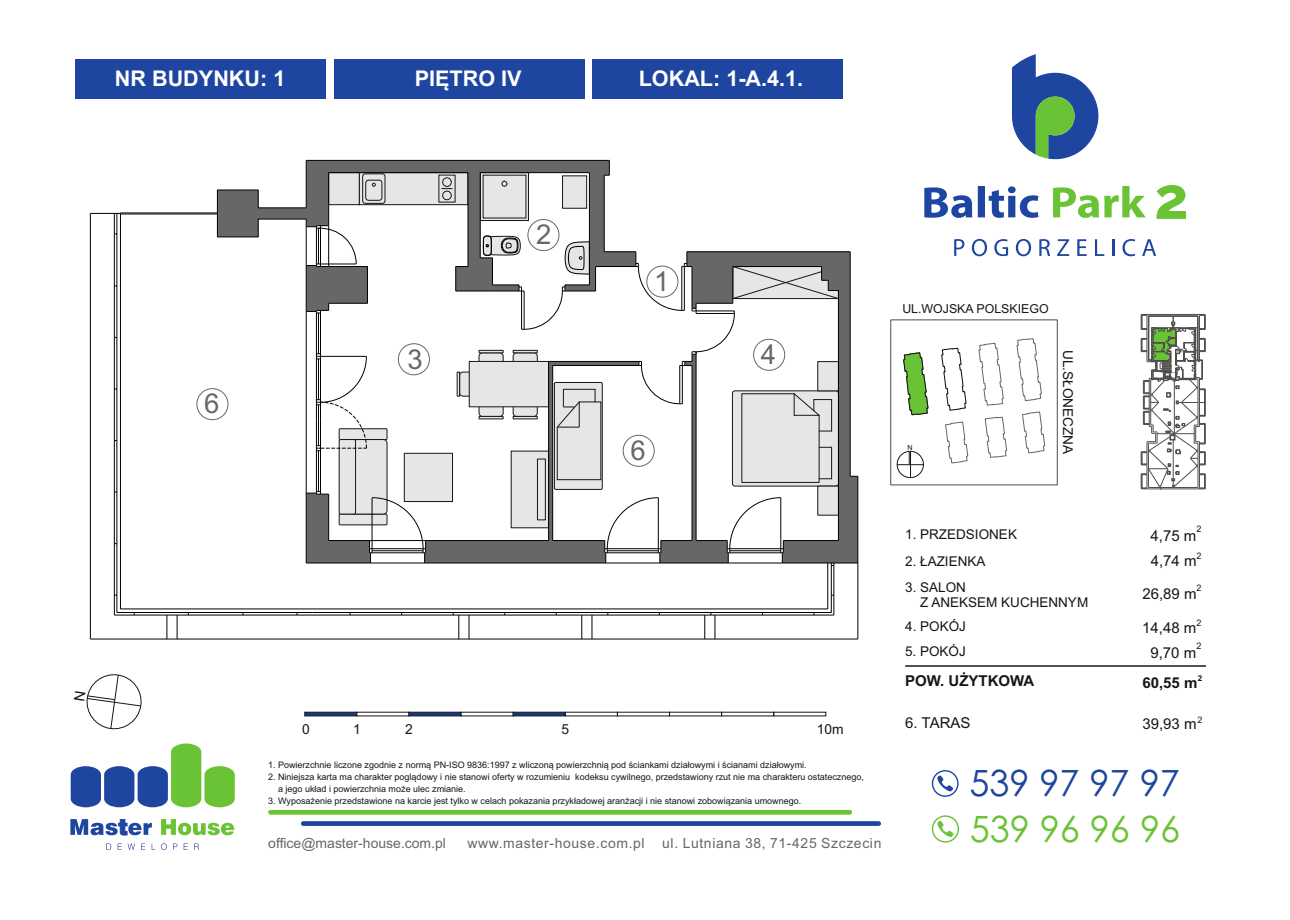
<style>
.page{position:relative;width:1290px;height:920px;background:#fff}
.page>*{position:absolute;margin:0;border:0;box-sizing:border-box;transform-origin:0 0}
.t1{font:36.15px "Century Gothic";color:#1e46a1}
.t2{font:36.15px "Century Gothic";color:#6ac334}
.t3{font:27.45px "Arial";color:#676767}
.t4{font:700 21.6px "Arial";color:#fff}
.t5{font:15px/25.2px "Arial";color:#151616}
.t6{font:700 15px "Arial";color:#151616}
.t7{font:13.95px "Arial";letter-spacing:.045em;color:#676767}
.t8{font:13.95px "Arial";color:#676767}
.t9{font:13.8px "Arial";color:#151616}
.t10{font:13.65px "Arial";color:#151616}
.t11{font:13.5px/15.1px "Arial";color:#151616}
.t12{font:12.3px "Arial";color:#151616}
.t13{font:9px/12px "Arial";color:#151616}
.t14{font:700 8.1px "Arial";color:#151616}
.t15{font:7.05px "Arial";color:#151616}
</style>
<div class="page">
<svg style="left:70px;top:819px;width:82px;height:16px"></svg>
<svg style="left:161px;top:819px;width:73px;height:16px"></svg>
<svg style="left:106px;top:843px;width:5px;height:7px"></svg>
<svg style="left:118px;top:843px;width:4px;height:7px"></svg>
<svg style="left:128px;top:843px;width:7px;height:7px"></svg>
<svg style="left:141px;top:843px;width:4px;height:7px"></svg>
<svg style="left:161px;top:843px;width:6px;height:7px"></svg>
<svg style="left:173px;top:843px;width:4px;height:7px"></svg>
<svg style="left:184px;top:843px;width:4px;height:7px"></svg>
<svg style="left:194px;top:843px;width:5px;height:7px"></svg>
<svg style="left:71px;top:743px;width:164px;height:64px"></svg>
<div style="left:75px;top:59px;width:251px;height:39px;background:#1e46a1"></div>
<svg style="left:1012px;top:54px;width:86px;height:105px"></svg>
<svg style="left:954px;top:239px;width:10px;height:17px"></svg>
<svg style="left:972px;top:239px;width:15px;height:17px"></svg>
<svg style="left:994px;top:239px;width:14px;height:17px"></svg>
<svg style="left:1016px;top:239px;width:15px;height:17px"></svg>
<svg style="left:1039px;top:239px;width:11px;height:17px"></svg>
<svg style="left:1057px;top:239px;width:12px;height:17px"></svg>
<svg style="left:1077px;top:239px;width:10px;height:17px"></svg>
<svg style="left:1095px;top:239px;width:9px;height:17px"></svg>
<svg style="left:1112px;top:239px;width:2px;height:17px"></svg>
<svg style="left:1122px;top:239px;width:13px;height:17px"></svg>
<svg style="left:1142px;top:239px;width:14px;height:17px"></svg>
<svg style="left:924px;top:186px;width:114px;height:32px"></svg>
<svg style="left:1053px;top:186px;width:93px;height:32px"></svg>
<svg style="left:1156px;top:185px;width:30px;height:34px"></svg>
<div style="left:268px;top:810px;width:584px;height:4px;background:#6ac334;border:1px solid #6ac334;border-radius:2px"></div>
<svg style="left:301px;top:821px;width:580px;height:5px;background:#284ea5"></svg>
<svg style="left:932px;top:815px;width:27px;height:28px"></svg>
<svg style="left:932px;top:770px;width:26px;height:27px"></svg>
<svg style="left:304px;top:711px;width:262px;height:6px;background:#727a8d"></svg>
<div style="left:897px;top:451px;width:27px;height:27px;border:1px solid #151616;border-radius:50%"></div>
<svg style="left:897px;top:451px;width:26px;height:27px"></svg>
<svg style="left:941px;top:347px;width:26px;height:64px"></svg>
<svg style="left:978px;top:343px;width:26px;height:63px"></svg>
<svg style="left:1016px;top:338px;width:26px;height:63px"></svg>
<svg style="left:1022px;top:411px;width:23px;height:42px"></svg>
<svg style="left:985px;top:417px;width:22px;height:41px"></svg>
<svg style="left:945px;top:422px;width:23px;height:41px"></svg>
<svg style="left:903px;top:352px;width:26px;height:64px"></svg>
<div style="left:334px;top:59px;width:250px;height:39px;background:#1e46a1"></div>
<div style="left:592px;top:59px;width:251px;height:39px;background:#1e46a1"></div>
<hr style="left:905px;top:665px;width:301px;height:2px;background:#151616">
<svg style="left:1141px;top:314px;width:65px;height:176px"></svg>
<div style="left:196px;top:388px;width:32px;height:32px;border:1px solid #676767;border-radius:50%"></div>
<hr style="left:114px;top:615px;width:720px;height:1px;background:#000">
<hr style="left:114px;top:213px;width:1px;height:402px;background:#000">
<hr style="left:90px;top:639px;width:768px;height:1px;background:#000">
<hr style="left:857px;top:563px;width:1px;height:76px;background:#000">
<hr style="left:90px;top:213px;width:1px;height:426px;background:#000">
<svg style="left:166px;top:615px;width:1px;height:24px"></svg>
<svg style="left:177px;top:615px;width:1px;height:24px"></svg>
<hr style="left:116px;top:213px;width:1px;height:399px;background:#000">
<hr style="left:117px;top:612px;width:195px;height:1px;background:#000">
<hr style="left:120px;top:218px;width:1px;height:391px;background:#000">
<hr style="left:120px;top:608px;width:186px;height:1px;background:#000">
<hr style="left:120px;top:213px;width:97px;height:1px;background:#000">
<hr style="left:120px;top:214px;width:97px;height:1px;background:#000">
<hr style="left:90px;top:213px;width:30px;height:1px;background:#000">
<svg style="left:839px;top:252px;width:19px;height:311px;fill:#676767"></svg>
<hr style="left:782px;top:563px;width:76px;height:1px;background:#000">
<hr style="left:850px;top:252px;width:1px;height:224px;background:#000">
<hr style="left:857px;top:476px;width:1px;height:87px;background:#000">
<hr style="left:687px;top:251px;width:163px;height:1px;background:#000">
<svg style="left:217px;top:160px;width:622px;height:479px"></svg>
<svg style="left:86px;top:674px;width:56px;height:56px"></svg>
<h3 class="t4" style="left:115px;top:71px;width:172px">NR BUDYNKU: 1</h3>
<h3 class="t4" style="left:415px;top:71px;width:108px">PIĘTRO IV</h3>
<h3 class="t4" style="left:639px;top:71px;width:166px">LOKAL: 1-A.4.1.</h3>
<h2 class="t3" style="left:204px;top:393px;width:17px">6</h2>
<h2 class="t3" style="left:536px;top:224px;width:17px">2</h2>
<h2 class="t3" style="left:654px;top:271px;width:17px">1</h2>
<h2 class="t3" style="left:407px;top:349px;width:17px">3</h2>
<h2 class="t3" style="left:761px;top:344px;width:17px">4</h2>
<h2 class="t3" style="left:630px;top:440px;width:17px">6</h2>
<h3 class="t12" style="left:902px;top:304px;width:148px">UL.WOJSKA POLSKIEGO</h3>
<p class="t15" style="left:907px;top:445px;width:7px">N</p>
<h3 class="t10" style="left:1073px;top:350px;width:106px;rotate:90deg">UL.SŁONECZNA</h3>
<h3 class="t9" style="left:302px;top:724px;width:9px">0</h3>
<h3 class="t9" style="left:353px;top:724px;width:9px">1</h3>
<h3 class="t9" style="left:405px;top:724px;width:9px">2</h3>
<h3 class="t9" style="left:562px;top:724px;width:9px">5</h3>
<h3 class="t9" style="left:817px;top:724px;width:28px">10m</h3>
<p class="t13" style="left:268px;top:759px;width:540px">1. Powierzchnie liczone zgodnie z normą PN-ISO 9836:1997 z wliczoną powierzchnią pod ściankami działowymi i ścianami działowymi.</p>
<p class="t13" style="left:278px;top:772px;width:587px;text-indent:-10px">2. Niniejsza karta ma charakter poglądowy i nie stanowi oferty w rozumieniu kodeksu cywilnego, przedstawiony rzut nie ma charakteru ostatecznego, a jego układ i powierzchnia może ulec zmianie.</p>
<p class="t13" style="left:268px;top:796px;width:535px">3. Wyposażenie przedstawione na karcie jest tylko w celach pokazania przykładowej aranżacji i nie stanowi zobowiązania umownego.</p>
<h3 class="t8" style="left:268px;top:838px;width:179px">office@master-house.com.pl</h3>
<h3 class="t7" style="left:467px;top:837px;width:179px">www.master-house.com.pl</h3>
<h3 class="t7" style="left:662px;top:838px;width:221px">ul. Lutniana 38, 71-425 Szczecin</h3>
<h3 class="t11" style="left:905px;top:528px;width:113px">1. PRZEDSIONEK</h3>
<h3 class="t11" style="left:905px;top:554px;width:82px">2. ŁAZIENKA</h3>
<h3 class="t11" style="left:920px;top:581px;width:170px;text-indent:-15px">3. SALON<br>Z ANEKSEM KUCHENNYM</h3>
<h3 class="t11" style="left:905px;top:620px;width:62px">4. POKÓJ</h3>
<h3 class="t11" style="left:905px;top:645px;width:62px">5. POKÓJ</h3>
<h3 class="t6" style="left:905px;top:675px;width:131px">POW. UŻYTKOWA</h3>
<h3 class="t5" style="left:905px;top:712px;width:67px">6. TARAS</h3>
<p class="t13" style="left:1196px;top:523px;width:7px">2</p>
<p class="t13" style="left:1196px;top:550px;width:7px">2</p>
<p class="t13" style="left:1196px;top:583px;width:7px">2</p>
<p class="t13" style="left:1196px;top:617px;width:7px">2</p>
<p class="t13" style="left:1196px;top:641px;width:7px">2</p>
<p class="t14" style="left:1198px;top:675px;width:6px">2</p>
<p class="t13" style="left:1197px;top:715px;width:7px">2</p>
<h3 class="t5" style="left:1150px;top:524px;width:48px">4,75 m<br>4,74 m</h3>
<h3 class="t5" style="left:1142px;top:582px;width:56px">26,89 m</h3>
<h3 class="t5" style="left:1142px;top:616px;width:56px;text-align:center">14,48 m<br>9,70 m</h3>
<h3 class="t6" style="left:1142px;top:677px;width:57px">60,55 m</h3>
<h3 class="t5" style="left:1142px;top:713px;width:56px">39,93 m</h3>
<h1 class="t1" style="left:969px;top:769px;width:212px">539 97 97 97</h1>
<h1 class="t2" style="left:970px;top:814px;width:212px">539 96 96 96</h1>
</div>
